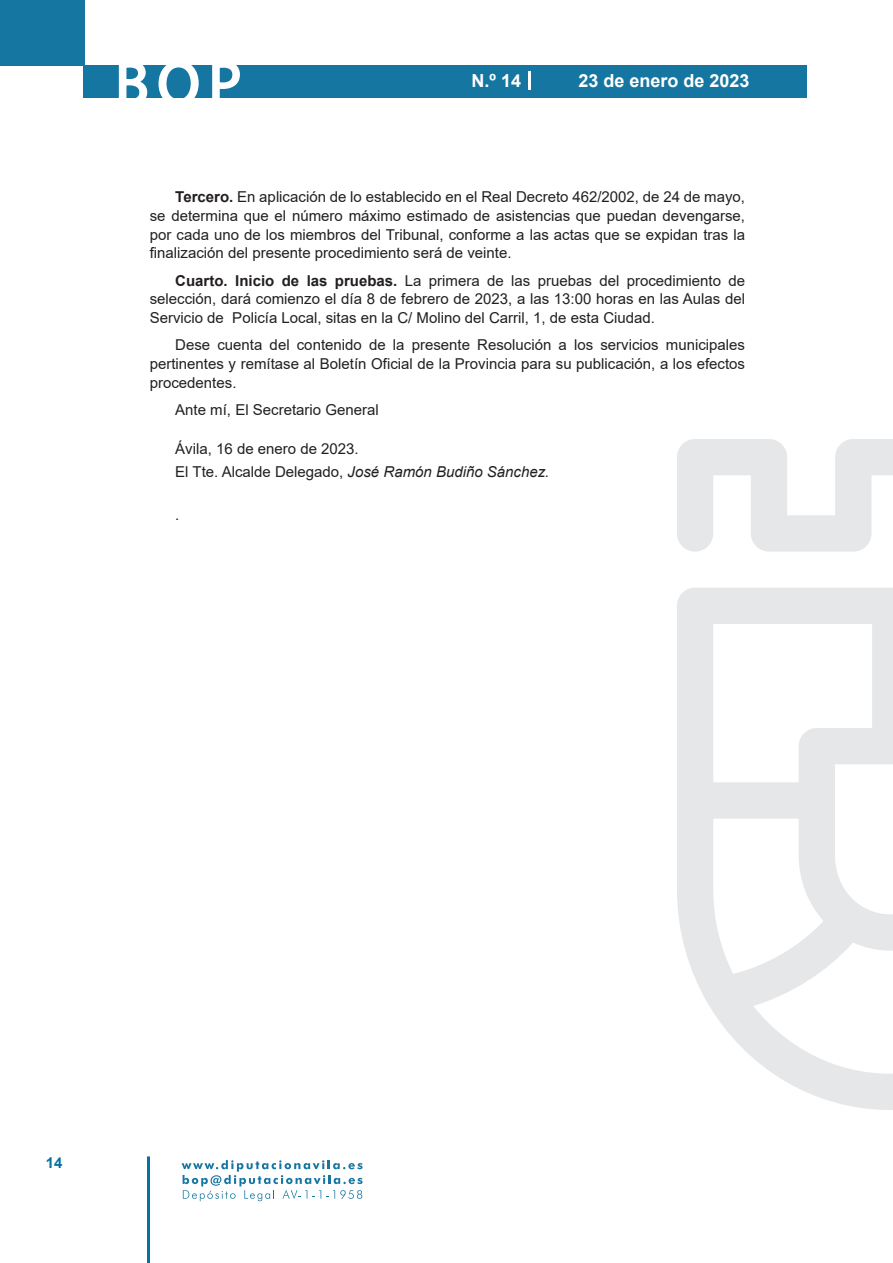
<style>
.page{position:relative;width:893px;height:1263px;background:#fff}
.page>*{position:absolute;margin:0;border:0;box-sizing:border-box;transform-origin:0 0}
.t1{font:500 61.5px "Avant Garde";color:#fff}
.t2{font:700 18px "Arial";color:#fff}
.texto_normal{font:15px/18.8px "Arial";color:#231f20;text-align:justify}
.firma{font:italic 15px "Arial";color:#231f20}
.fecha{font:15px "Arial";color:#231f20}
.t3{font:700 15px "Arial";color:#04739f}
.firma-2{font:15px "Arial";color:#231f20}
.s1{font-weight:700}
.s2{font-style:normal}
</style>
<div class="page">
<div style="left:0;top:0;width:85px;height:65px;background:#1676a2"></div>
<div style="left:84px;top:65px;width:723px;height:33px;background:#1676a2"></div>
<svg style="left:118px;top:65px;width:30px;height:33px"></svg>
<svg style="left:158px;top:65px;width:41px;height:33px"></svg>
<svg style="left:212px;top:65px;width:28px;height:33px"></svg>
<svg style="left:182px;top:1160px;width:181px;height:41px"></svg>
<hr style="left:147px;top:1156px;width:3px;height:107px;background:#04739f">
<svg style="left:529px;top:71px;width:2px;height:19px"></svg>
<svg style="left:677px;top:439px;width:216px;height:671px"></svg>
<h1 class="t1" style="left:115px;top:46px;width:128px">BOP</h1>
<p class="t2" style="left:472px;top:68px;width:51px">N.º 14</p>
<p class="t2" style="left:578px;top:68px;width:173px">23 de enero de 2023</p>
<p class="texto_normal" style="left:150px;top:187px;width:597px;text-indent:26px"><span class="s1">Tercero.</span> En aplicación de lo establecido en el Real Decreto 462/2002, de 24 de mayo, se determina que el número máximo estimado de asistencias que puedan devengarse, por cada uno de los miembros del Tribunal, conforme a las actas que se expidan tras la finalización del presente procedimiento será de veinte.</p>
<p class="texto_normal" style="left:150px;top:271px;width:597px;text-indent:26px"><span class="s1">Cuarto. Inicio de las pruebas.</span> La primera de las pruebas del procedimiento de selección, dará comienzo el día 8 de febrero de 2023, a las 13:00 horas en las Aulas del Servicio de Policía Local, sitas en la C/ Molino del Carril, 1, de esta Ciudad.</p>
<p class="texto_normal" style="left:150px;top:336px;width:597px;text-indent:26px">Dese cuenta del contenido de la presente Resolución a los servicios municipales pertinentes y remítase al Boletín Oficial de la Provincia para su publicación, a los efectos procedentes.</p>
<p class="texto_normal" style="left:175px;top:400px;width:205px">Ante mí, El Secretario General</p>
<p class="fecha" style="left:175px;top:439px;width:185px">Ávila, 16 de enero de 2023.</p>
<p class="firma" style="left:175px;top:462px;width:376px"><span class="s2">El Tte. Alcalde Delegado,</span> José Ramón Budiño Sánchez.</p>
<p class="firma-2" style="left:175px;top:504px;width:6px">.</p>
<p class="t3" style="left:46px;top:1152px;width:18px">14</p>
</div>
